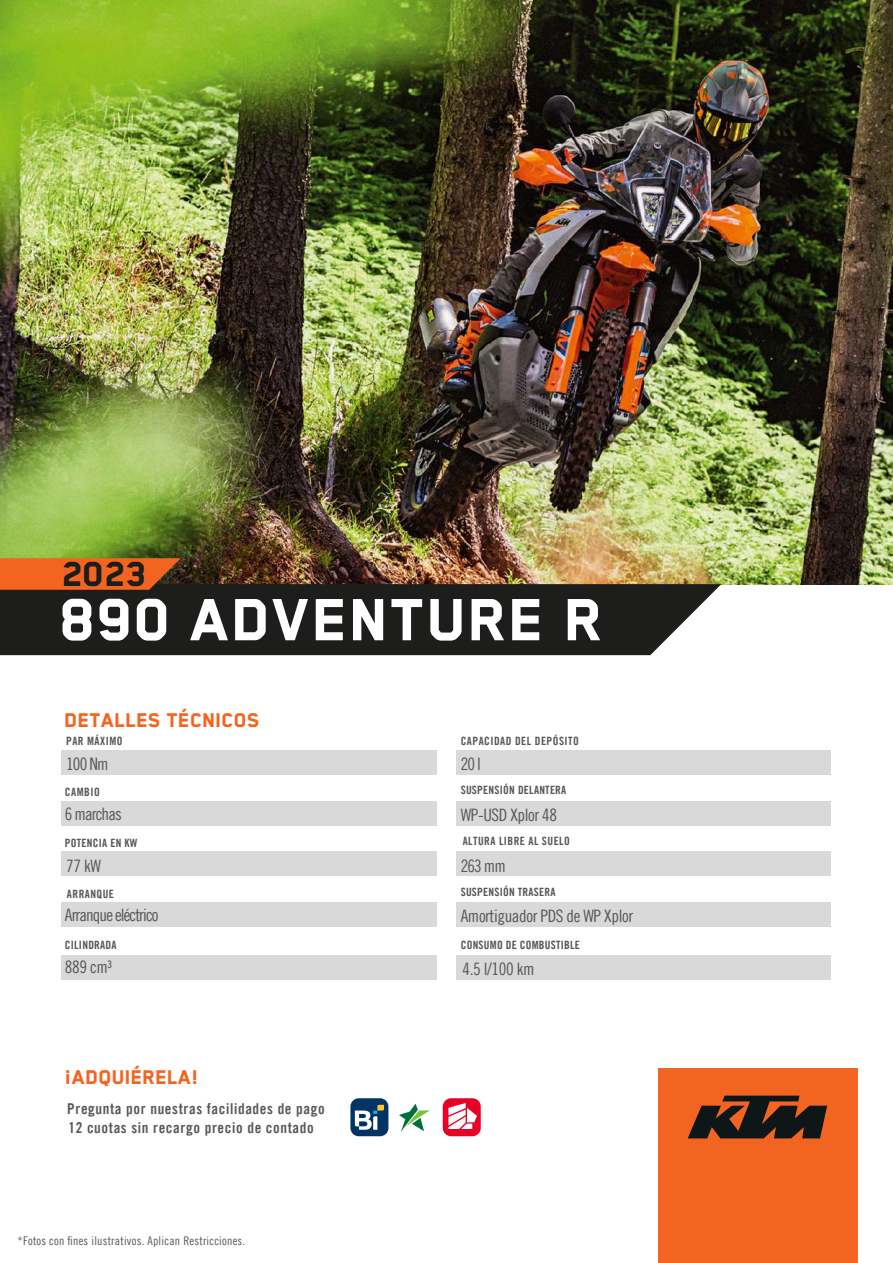
<style>
.page{position:relative;width:893px;height:1263px;background:#fff}
.page>*{position:absolute;margin:0;border:0;box-sizing:border-box;transform-origin:0 0}
.t1{font:800 68.7px "Blender Pro";letter-spacing:.025em;color:#fff}
.t2{font:800 40.05px "Blender Pro";color:#1d1d1b}
.t3{font:800 22.95px "Blender Pro";letter-spacing:.01em;color:#f36421}
.t4{font:17.25px "Trade Gothic LT Com Cn 18";letter-spacing:-.025em;color:#575756}
.t5{font:17.25px "Trade Gothic LT Com Cn 18";letter-spacing:-.05em;color:#575756}
.t6{font:15px/19.2px "Trade Gothic LT Com Bd Cn 20";letter-spacing:.04em;color:#575756}
.t7{font:12px "Trade Gothic LT Com Cn 18";letter-spacing:.02em;color:#575756}
.t8{font:11.4px "Trade Gothic LT Com Bd Cn 20";letter-spacing:.02em;color:#575756}
.t9{font:11.4px "Trade Gothic LT Com Bd Cn 20";letter-spacing:.04em;color:#575756}
</style>
<div class="page">
<img style="left:0;top:0;width:893px;height:585px">
<div style="left:0;top:584px;width:721px;height:71px;background:#1d1d1b"></div>
<svg style="left:0;top:558px;width:181px;height:32px;background:#df5e20"></svg>
<div style="left:61px;top:750px;width:375px;height:24px;background:#d9d9d9"></div>
<div style="left:61px;top:801px;width:375px;height:24px;background:#d9d9d9"></div>
<div style="left:61px;top:852px;width:375px;height:24px;background:#d9d9d9"></div>
<div style="left:61px;top:902px;width:375px;height:25px;background:#d9d9d9"></div>
<div style="left:457px;top:750px;width:374px;height:24px;background:#d9d9d9"></div>
<div style="left:457px;top:801px;width:374px;height:24px;background:#d9d9d9"></div>
<div style="left:457px;top:852px;width:374px;height:24px;background:#d9d9d9"></div>
<div style="left:457px;top:902px;width:374px;height:25px;background:#d9d9d9"></div>
<div style="left:61px;top:955px;width:375px;height:24px;background:#d9d9d9"></div>
<div style="left:457px;top:956px;width:374px;height:24px;background:#d9d9d9"></div>
<div style="left:443px;top:1098px;width:38px;height:38px;background:#ea0026;border-radius:8px"></div>
<div style="left:350px;top:1098px;width:38px;height:38px;background:#003467;border-radius:8px"></div>
<div style="left:658px;top:1068px;width:199px;height:195px;background:#f36421"></div>
<svg style="left:688px;top:1095px;width:139px;height:43px"></svg>
<svg style="left:355px;top:1105px;width:29px;height:25px"></svg>
<svg style="left:399px;top:1104px;width:31px;height:28px"></svg>
<svg style="left:448px;top:1103px;width:29px;height:26px"></svg>
<h2 class="t2" style="left:63px;top:552px;width:86px">2023</h2>
<h1 class="t1" style="left:61px;top:583px;width:545px">890 ADVENTURE R</h1>
<h3 class="t3" style="left:65px;top:708px;width:196px">DETALLES TÉCNICOS</h3>
<p class="t9" style="left:66px;top:734px;width:58px">PAR MÁXIMO</p>
<h3 class="t4" style="left:66px;top:754px;width:44px">100 Nm</h3>
<p class="t8" style="left:65px;top:785px;width:36px">CAMBIO</p>
<h3 class="t5" style="left:65px;top:803px;width:58px">6 marchas</h3>
<p class="t8" style="left:65px;top:836px;width:74px">POTENCIA EN KW</p>
<h3 class="t4" style="left:66px;top:855px;width:36px">77 kW</h3>
<p class="t9" style="left:67px;top:887px;width:49px">ARRANQUE</p>
<h3 class="t5" style="left:65px;top:905px;width:95px">Arranque eléctrico</h3>
<h3 class="t4" style="left:65px;top:957px;width:49px">889 cm³</h3>
<p class="t8" style="left:65px;top:938px;width:53px">CILINDRADA</p>
<h3 class="t3" style="left:65px;top:1065px;width:135px">¡ADQUIÉRELA!</h3>
<h3 class="t6" style="left:67px;top:1099px;width:259px">Pregunta por nuestras facilidades de pago<br>12 cuotas sin recargo precio de contado</h3>
<p class="t7" style="left:18px;top:1233px;width:229px">*Fotos con fines ilustrativos. Aplican Restricciones.</p>
<p class="t9" style="left:461px;top:734px;width:120px">CAPACIDAD DEL DEPÓSITO</p>
<p class="t8" style="left:461px;top:783px;width:107px">SUSPENSIÓN DELANTERA</p>
<h3 class="t4" style="left:461px;top:754px;width:22px">20 l</h3>
<h3 class="t4" style="left:461px;top:804px;width:98px">WP-USD Xplor 48</h3>
<h3 class="t4" style="left:461px;top:855px;width:47px">263 mm</h3>
<h3 class="t4" style="left:461px;top:906px;width:174px">Amortiguador PDS de WP Xplor</h3>
<p class="t9" style="left:463px;top:834px;width:109px">ALTURA LIBRE AL SUELO</p>
<p class="t8" style="left:461px;top:885px;width:96px">SUSPENSIÓN TRASERA</p>
<p class="t8" style="left:461px;top:938px;width:121px">CONSUMO DE COMBUSTIBLE</p>
<h3 class="t4" style="left:462px;top:958px;width:73px">4.5 l/100 km</h3>
</div>
